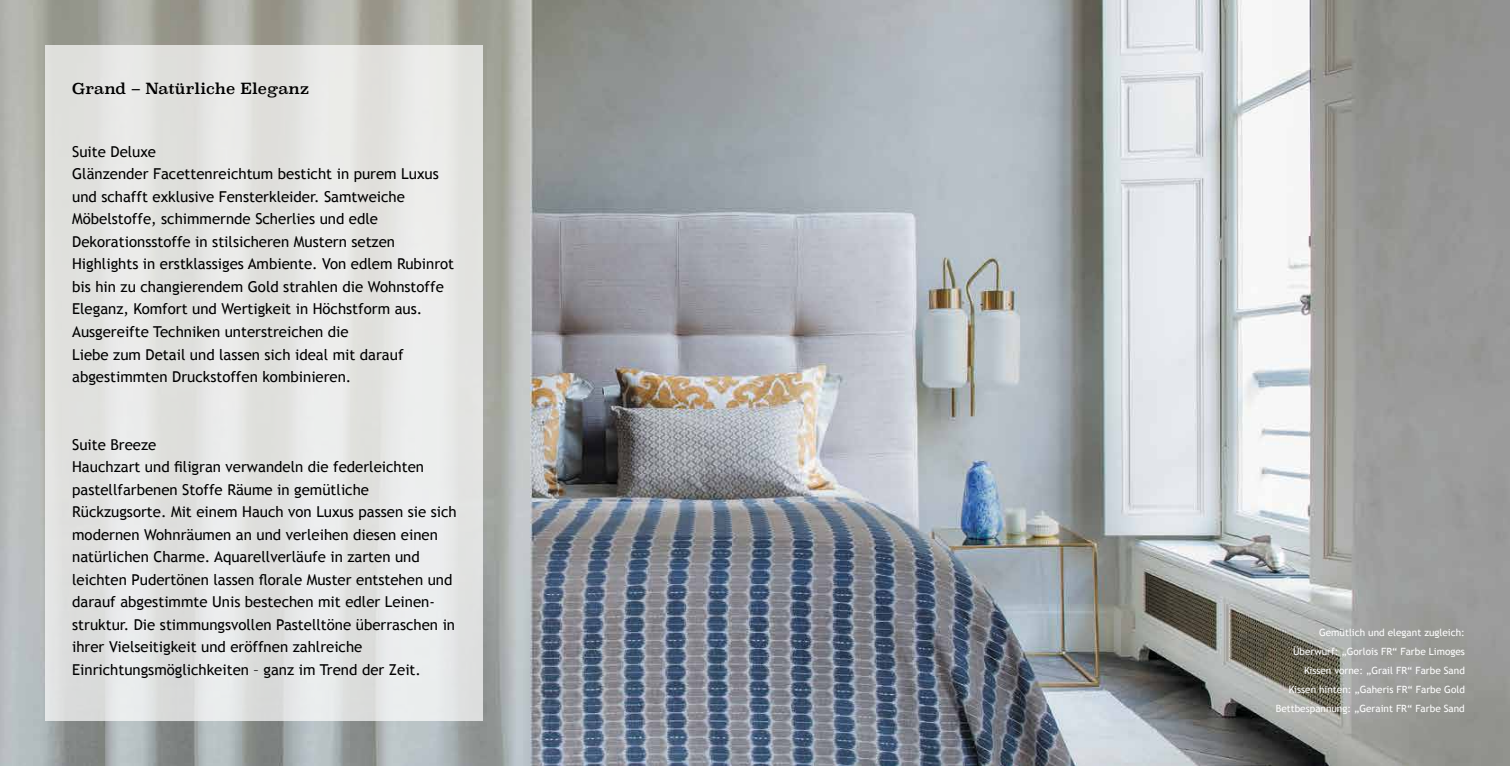
<style>
.page{position:relative;width:1510px;height:766px;background:#fff}
.page>*{position:absolute;margin:0;border:0;box-sizing:border-box;transform-origin:0 0}
.t1{font:15px/22.5px "Trebuchet MS";color:#000}
.t2{font:15px "Superclarendon";color:#000}
.t3{font:10px/18.8px "Trebuchet MS";color:#fff;text-align:right}
</style>
<div class="page">
<img style="left:0;top:0;width:1509px;height:765px">
<div style="left:45px;top:45px;width:437px;height:675px;background:#e4e5e3"></div>
<p class="t2" style="left:72px;top:79px;width:238px">Grand – Natürliche Eleganz</p>
<p class="t1" style="left:72px;top:140px;width:383px">Suite Deluxe<br>Glänzender Facettenreichtum besticht in purem Luxus und schafft exklusive Fensterkleider. Samtweiche Möbelstoffe, schimmernde Scherlies und edle Dekorationsstoffe in stilsicheren Mustern setzen Highlights in erstklassiges Ambiente. Von edlem Rubinrot bis hin zu changierendem Gold strahlen die Wohnstoffe Eleganz, Komfort und Wertigkeit in Höchstform aus.<br>Ausgereifte Techniken unterstreichen die<br>Liebe zum Detail und lassen sich ideal mit darauf abgestimmten Druckstoffen kombinieren.</p>
<p class="t1" style="left:72px;top:433px;width:386px">Suite Breeze<br>Hauchzart und filigran verwandeln die federleichten pastellfarbenen Stoffe Räume in gemütliche Rückzugsorte. Mit einem Hauch von Luxus passen sie sich modernen Wohnräumen an und verleihen diesen einen natürlichen Charme. Aquarellverläufe in zarten und leichten Pudertönen lassen florale Muster entstehen und darauf abgestimmte Unis bestechen mit edler Leinen&shy;struktur. Die stimmungsvollen Pastelltöne überraschen in ihrer Vielseitigkeit und eröffnen zahlreiche Einrichtungsmöglichkeiten – ganz im Trend der Zeit.</p>
<p class="t3" style="left:1275px;top:623px;width:191px">Gemütlich und elegant zugleich:<br>Überwurf: „Gorlois FR“ Farbe Limoges Kissen vorne: „Grail FR“ Farbe Sand Kissen hinten: „Gaheris FR“ Farbe Gold Bettbespannung: „Geraint FR“ Farbe Sand</p>
</div>
